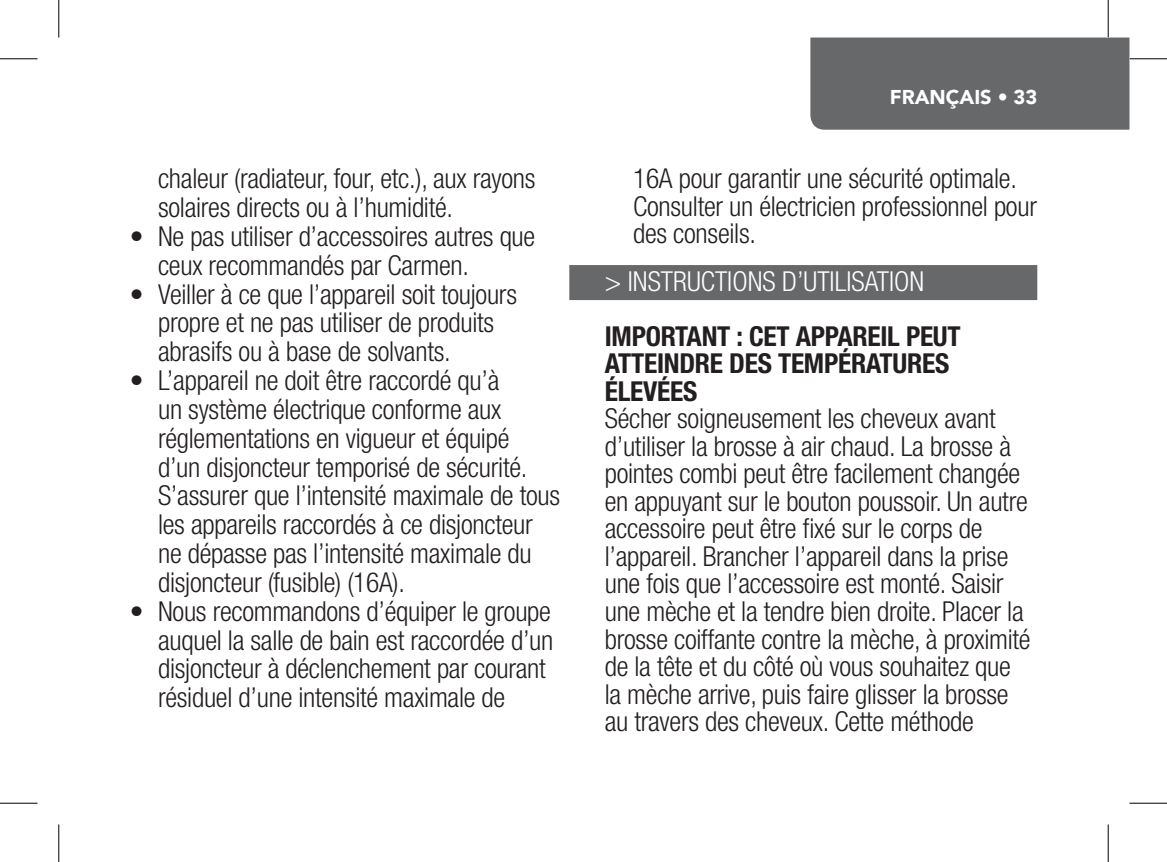
<style>
.page{position:relative;width:1167px;height:862px;background:#fff}
.page>*{position:absolute;margin:0;border:0;box-sizing:border-box;transform-origin:0 0}
.t1{font:300 condensed 27.5px/28.8px "Helvetica Neue LT Std";letter-spacing:-.01em;color:#231f20}
.t2{font:700 condensed 27.5px/27.5px "Helvetica Neue LT Std";letter-spacing:-.01em;color:#231f20}
.t3{font:300 condensed 27.5px "Helvetica Neue LT Std";color:#fff}
.t4{font:900 20px "Avenir";color:#fff}
</style>
<div class="page">
<div style="left:810px;top:38px;width:319px;height:92px;background:#676869"></div>
<div style="left:569px;top:265px;width:468px;height:35px;background:#676869"></div>
<hr style="left:0;top:58px;width:38px;height:1px;background:#000">
<hr style="left:1129px;top:58px;width:37px;height:1px;background:#000">
<hr style="left:0;top:802px;width:38px;height:1px;background:#000">
<hr style="left:1129px;top:802px;width:37px;height:1px;background:#000">
<hr style="left:58px;top:0;width:1px;height:38px;background:#000">
<hr style="left:58px;top:824px;width:1px;height:38px;background:#000">
<hr style="left:1107px;top:0;width:1px;height:38px;background:#000">
<hr style="left:1107px;top:824px;width:1px;height:38px;background:#000">
<p class="t1" style="left:158px;top:164px;width:379px">chaleur (radiateur, four, etc.), aux rayons solaires directs ou à l’humidité.</p>
<p class="t1" style="left:158px;top:222px;width:379px;text-indent:-28px">• Ne pas utiliser d’accessoires autres que ceux recommandés par Carmen.</p>
<p class="t1" style="left:158px;top:279px;width:360px;text-indent:-28px">• Veiller à ce que l’appareil soit toujours propre et ne pas utiliser de produits abrasifs ou à base de solvants.</p>
<p class="t1" style="left:158px;top:366px;width:403px;text-indent:-28px">• L’appareil ne doit être raccordé qu’à<br>un système électrique conforme aux réglementations en vigueur et équipé<br>d’un disjoncteur temporisé de sécurité.<br>S’assurer que l’intensité maximale de tous les appareils raccordés à ce disjoncteur ne dépasse pas l’intensité maximale du disjoncteur (fusible) (16A).</p>
<p class="t1" style="left:158px;top:596px;width:397px;text-indent:-28px">• Nous recommandons d’équiper le groupe auquel la salle de bain est raccordée d’un disjoncteur à déclenchement par courant résiduel d’une intensité maximale de</p>
<p class="t4" style="left:889px;top:80px;width:149px">FRANÇAIS • 33</p>
<p class="t1" style="left:633px;top:165px;width:405px;line-height:27.5px">16A pour garantir une sécurité optimale.<br>Consulter un électricien professionnel pour des conseils.</p>
<p class="t3" style="left:604px;top:265px;width:321px">&gt; INSTRUCTIONS D’UTILISATION</p>
<p class="t2" style="left:604px;top:322px;width:357px">IMPORTANT : CET APPAREIL PEUT<br>ATTEINDRE DES TEMPÉRATURES<br>ÉLEVÉES</p>
<p class="t1" style="left:604px;top:405px;width:427px;line-height:27.5px">Sécher soigneusement les cheveux avant d’utiliser la brosse à air chaud. La brosse à pointes combi peut être facilement changée en appuyant sur le bouton poussoir. Un autre accessoire peut être fixé sur le corps de l’appareil. Brancher l’appareil dans la prise une fois que l’accessoire est monté. Saisir une mèche et la tendre bien droite. Placer la brosse coiffante contre la mèche, à proximité de la tête et du côté où vous souhaitez que la mèche arrive, puis faire glisser la brosse au travers des cheveux. Cette méthode</p>
</div>
